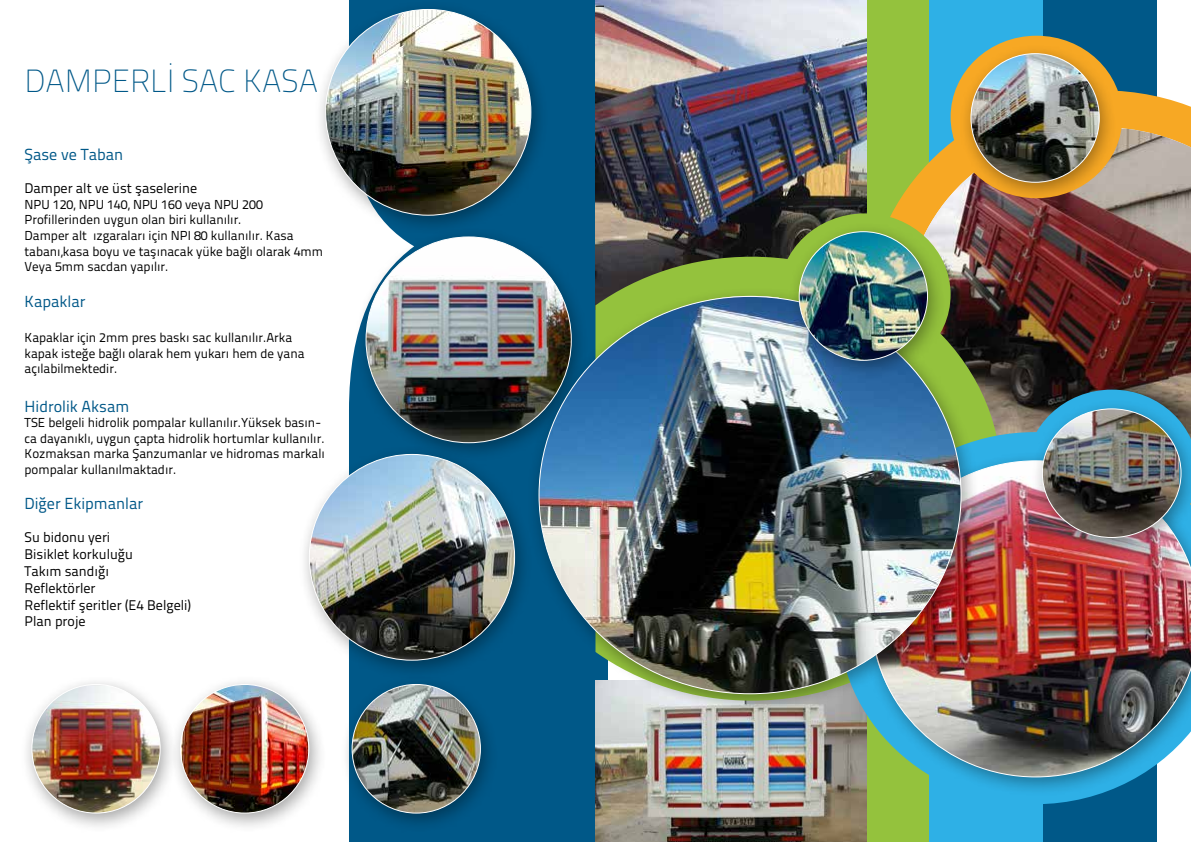
<style>
.page{position:relative;width:1191px;height:842px;background:#fff}
.page>*{position:absolute;margin:0;border:0;box-sizing:border-box;transform-origin:0 0}
.t1{font:100 32px "Titillium Text 22 L";color:#005888}
.t2{font:16px "Titillium Text 22 L";color:#005888}
.t3{font:14px/16.8px "Titillium Text 22 L";color:#000}
.t4{font:13px/15.6px "Titillium Text 22 L";color:#000}
.t5{font:300 12.1px "Nexa";color:#707070;scale:1.06 1}
.t6{font:300 10.6px "Nexa";color:#707070;scale:1.06 1}
</style>
<div class="page">
<div style="left:326px;top:0;width:282px;height:842px;background:#005888"></div>
<div style="left:326px;top:235px;width:28px;height:607px;background:#fff"></div>
<div style="left:313px;top:0;width:236px;height:235px;background:#000;opacity:.35"></div>
<img style="left:326px;top:9px;width:205px;height:206px;border-radius:103px">
<div style="left:354px;top:227px;width:236px;height:236px;background:#000;opacity:.35"></div>
<img style="left:366px;top:237px;width:205px;height:206px;border-radius:103px">
<div style="left:297px;top:444px;width:236px;height:236px;background:#000;opacity:.35"></div>
<img style="left:309px;top:454px;width:205px;height:206px;border-radius:103px">
<div style="left:20px;top:675px;width:159px;height:158px;background:#000;opacity:.35"></div>
<img style="left:32px;top:685px;width:128px;height:128px">
<div style="left:168px;top:674px;width:159px;height:159px;background:#000;opacity:.35"></div>
<img style="left:180px;top:684px;width:129px;height:129px;border-radius:64px">
<div style="left:340px;top:674px;width:159px;height:159px;background:#000;opacity:.35"></div>
<img style="left:352px;top:684px;width:128px;height:129px;border-radius:64px">
<img style="left:595px;top:714px;width:272px;height:128px">
<img style="left:595px;top:0;width:272px;height:257px">
<div style="left:867px;top:0;width:62px;height:842px;background:#94c23d"></div>
<div style="left:929px;top:0;width:114px;height:842px;background:#2eb0e6"></div>
<div style="left:1043px;top:0;width:113px;height:842px;background:#005888"></div>
<svg style="left:890px;top:90px;width:301px;height:131px"></svg>
<img style="left:906px;top:129px;width:285px;height:303px">
<div style="left:950px;top:36px;width:172px;height:162px;background:#f7a824;border-radius:50%"></div>
<img style="left:595px;top:257px;width:406px;height:175px">
<svg style="left:838px;top:432px;width:319px;height:372px"></svg>
<svg style="left:1026px;top:390px;width:165px;height:60px"></svg>
<div style="left:860px;top:450px;width:331px;height:347px;background:#000;opacity:.35"></div>
<img style="left:872px;top:461px;width:319px;height:316px">
<div style="left:527px;top:286px;width:452px;height:428px;background:#000;opacity:.35"></div>
<img style="left:539px;top:296px;width:422px;height:398px">
<div style="left:958px;top:43px;width:159px;height:159px;background:#000;opacity:.35"></div>
<img style="left:971px;top:54px;width:128px;height:128px;border-radius:64px">
<div style="left:787px;top:221px;width:159px;height:159px;background:#000;opacity:.35"></div>
<img style="left:799px;top:232px;width:128px;height:128px;border-radius:64px">
<div style="left:1030px;top:398px;width:161px;height:159px;background:#000;opacity:.35"></div>
<img style="left:1042px;top:409px;width:137px;height:128px">
<h1 class="t1" style="left:25px;top:58px;width:295px">DAMPERLİ SAC KASA</h1>
<p class="t2" style="left:25px;top:142px;width:100px">Şase ve Taban</p>
<p class="t3" style="left:25px;top:179px;width:174px">Damper alt ve üst şaselerine</p>
<p class="t4" style="left:25px;top:196px;width:300px">NPU 120, NPU 140, NPU 160 veya NPU 200<br>Profillerinden uygun olan biri kullanılır.<br>Damper alt ızgaraları için NPI 80 kullanılır. Kasa tabanı,kasa boyu ve taşınacak yüke bağlı olarak 4mm Veya 5mm sacdan yapılır.</p>
<p class="t2" style="left:25px;top:290px;width:62px">Kapaklar</p>
<p class="t4" style="left:25px;top:329px;width:281px">Kapaklar için 2mm pres baskı sac kullanılır.Arka kapak isteğe bağlı olarak hem yukarı hem de yana açılabilmektedir.</p>
<p class="t2" style="left:25px;top:394px;width:106px">Hidrolik Aksam</p>
<p class="t4" style="left:25px;top:414px;width:302px">TSE belgeli hidrolik pompalar kullanılır.Yüksek basın&shy;ca dayanıklı, uygun çapta hidrolik hortumlar kullanılır.<br>Kozmaksan marka Şanzumanlar ve hidromas markalı pompalar kullanılmaktadır.</p>
<p class="t2" style="left:25px;top:491px;width:120px">Diğer Ekipmanlar</p>
<p class="t3" style="left:25px;top:528px;width:168px">Su bidonu yeri<br>Bisiklet korkuluğu<br>Takım sandığı<br>Reflektörler<br>Reflektif şeritler (E4 Belgeli)<br>Plan proje</p>
<p class="t5" style="left:788px;top:199px;width:7px">-</p>
<p class="t6" style="left:1150px;top:296px;width:7px">-</p>
</div>
